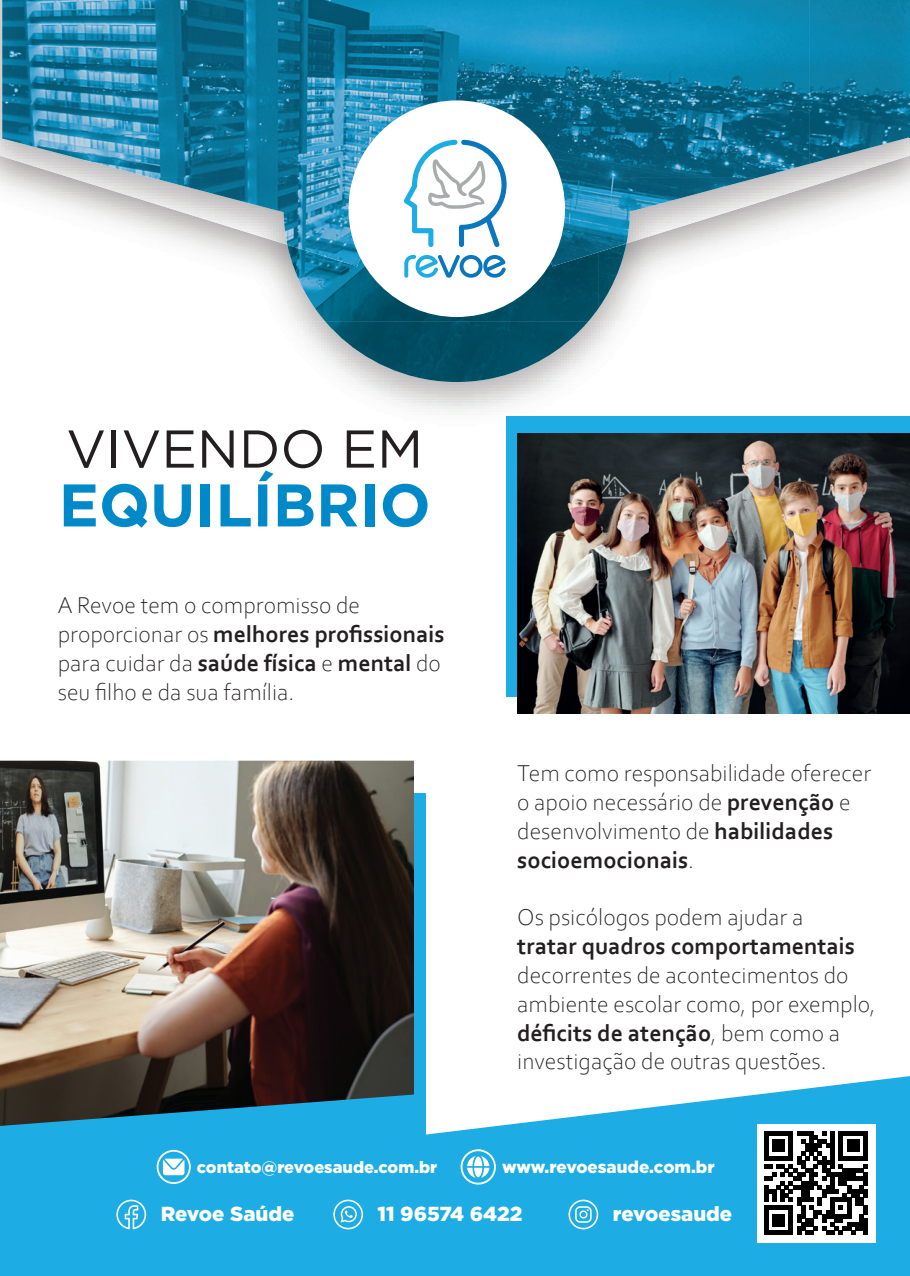
<style>
.page{position:relative;width:910px;height:1276px;background:#fff}
.page>*{position:absolute;margin:0;border:0;box-sizing:border-box;transform-origin:0 0}
.t1{font:700 60px "Gotham";color:#0089c9}
.t2{font:53.1px "Gotham";color:#231f20}
.t3{font:300 24px/28.8px "Corbel";color:#231f20}
.t4{font:700 24px "Corbel";color:#231f20}
.t5{font:900 20.4px "Gotham";color:#fff}
.t6{font:900 17.1px "Gotham";color:#fff}
.t7{font:900 16.5px "Gotham";color:#fff}
.s1{font-weight:700}
</style>
<div class="page">
<svg style="left:0;top:1076px;width:910px;height:200px;fill:#1dace3"></svg>
<div style="left:506px;top:416px;width:404px;height:280px;background:#1dace3"></div>
<div style="left:0;top:793px;width:425px;height:402px;background:#1dace3"></div>
<img style="left:254px;top:266px;width:405px;height:146px">
<img style="left:0;top:0;width:910px;height:233px">
<img style="left:325px;top:321px;width:143px;height:61px">
<img style="left:287px;top:266px;width:312px;height:55px">
<img style="left:598px;top:266px;width:28px;height:42px">
<img style="left:2px;top:0;width:807px;height:178px">
<img style="left:809px;top:0;width:101px;height:164px">
<img style="left:151px;top:177px;width:607px;height:89px">
<div style="left:348px;top:100px;width:217px;height:217px;background:#fff;border-radius:50%"></div>
<svg style="left:404px;top:255px;width:102px;height:23px"></svg>
<svg style="left:404px;top:140px;width:103px;height:107px"></svg>
<img style="left:517px;top:433px;width:393px;height:280px">
<img style="left:0;top:760px;width:414px;height:366px">
<div style="left:757px;top:1124px;width:118px;height:118px;background:#fff"></div>
<svg style="left:764px;top:1131px;width:104px;height:103px"></svg>
<svg style="left:568px;top:1199px;width:30px;height:30px"></svg>
<svg style="left:116px;top:1199px;width:30px;height:30px"></svg>
<svg style="left:333px;top:1199px;width:30px;height:30px"></svg>
<svg style="left:157px;top:1150px;width:34px;height:34px"></svg>
<svg style="left:461px;top:1149px;width:35px;height:35px"></svg>
<h2 class="t2" style="left:66px;top:419px;width:358px">VIVENDO EM</h2>
<h1 class="t1" style="left:59px;top:470px;width:373px">EQUILÍBRIO</h1>
<p class="t3" style="left:58px;top:590px;width:388px">A Revoe tem o compromisso de proporcionar os <span class="s1">melhores profissionais </span>para cuidar da <span class="s1">saúde física</span> e <span class="s1">mental</span> do seu filho e da sua família.</p>
<p class="t3" style="left:517px;top:758px;width:355px">Tem como responsabilidade oferecer o apoio necessário de <span class="s1">prevenção</span> e desenvolvimento de <span class="s1">habilidades socioemocionais</span>.</p>
<p class="t3" style="left:517px;top:902px;width:288px">Os psicólogos podem ajudar a</p>
<p class="t4" style="left:517px;top:931px;width:339px">tratar quadros comportamentais</p>
<p class="t3" style="left:517px;top:959px;width:360px">decorrentes de acontecimentos do ambiente escolar como, por exemplo, <span class="s1">déficits de atenção</span>, bem como a investigação de outras questões.</p>
<p class="t7" style="left:197px;top:1157px;width:242px">contato@revoesaude.com.br</p>
<p class="t6" style="left:502px;top:1156px;width:214px">www.revoesaude.com.br</p>
<p class="t5" style="left:161px;top:1202px;width:135px">Revoe Saúde</p>
<p class="t5" style="left:378px;top:1202px;width:146px">11 96574 6422</p>
<p class="t5" style="left:613px;top:1202px;width:121px">revoesaude</p>
</div>
